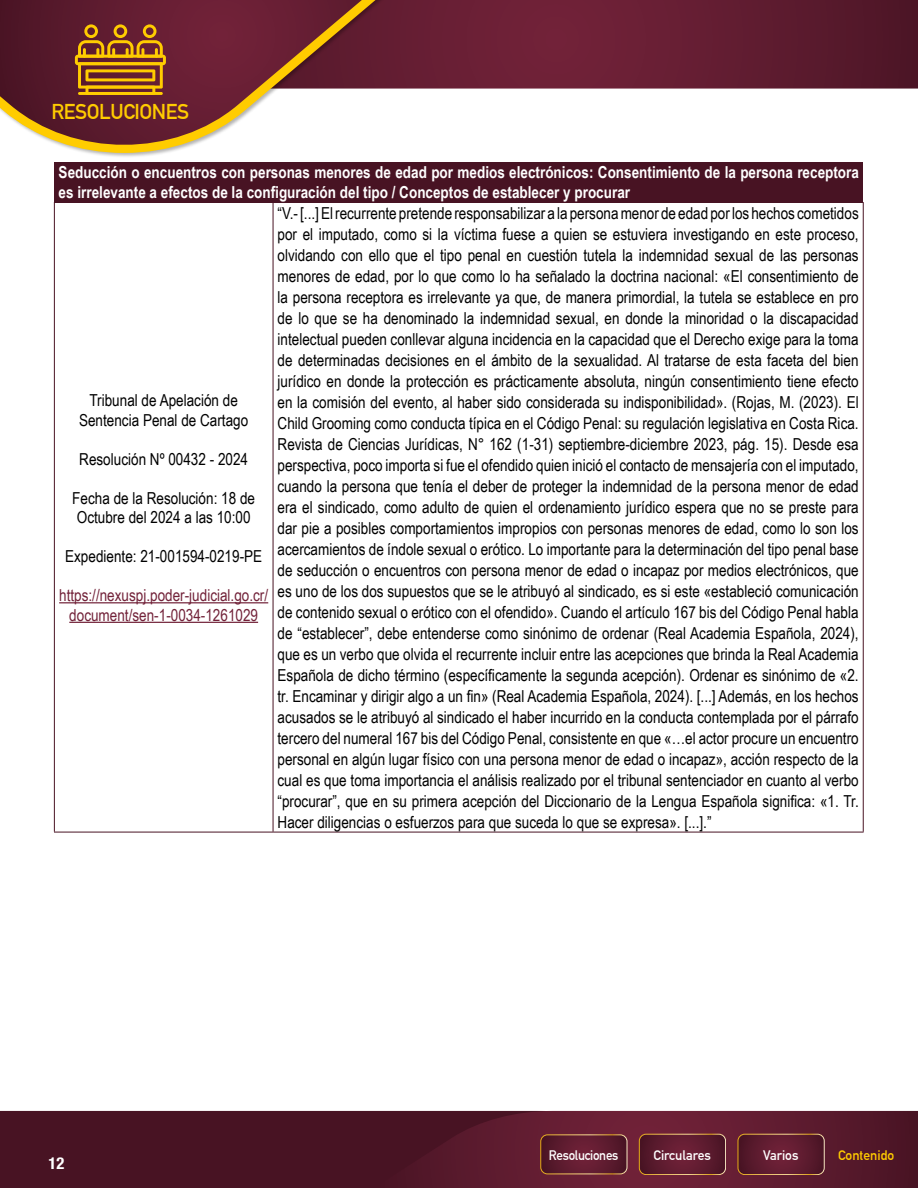
<style>
.page{position:relative;width:918px;height:1188px;background:#fff}
.page>*{position:absolute;margin:0;border:0;box-sizing:border-box;transform-origin:0 0}
.t1{font:700 21px "DIN Alternate";letter-spacing:-.02em;color:#fc0}
.t2{font:16.5px/21px "Arial Narrow";color:#000;text-align:center}
.t3{font:700 16.5px/19.5px "Arial Narrow";color:#fff}
.t4{font:16.5px/19.5px "Arial Narrow";color:#722239;text-align:center}
.t5{font:700 condensed 16.5px "Helvetica Neue";color:#fff}
.t6{font:700 13.5px "DIN Alternate";letter-spacing:-.02em;color:#fff;scale:.96 1}
.t7{font:700 13.5px "DIN Alternate";color:#fff}
.t8{font:700 13.5px "DIN Alternate";color:#fc0}
.t9{font:700 13.5px "DIN Alternate";letter-spacing:-.02em;color:#fff}
</style>
<div class="page">
<div style="left:0;top:1111px;width:374px;height:77px;background:#481323"></div>
<svg style="left:374px;top:1111px;width:544px;height:77px;background:#5d1c2e"></svg>
<div style="left:738px;top:1134px;width:86px;height:41px;border:1px solid #fff;border-radius:7px"></div>
<svg style="left:470px;top:0;width:448px;height:89px;background:#631e32"></svg>
<svg style="left:451px;top:0;width:13px;height:89px"></svg>
<svg style="left:0;top:0;width:451px;height:157px"></svg>
<svg style="left:75px;top:24px;width:91px;height:71px;background:#9b5d1e"></svg>
<hr style="left:78px;top:92px;width:85px;height:3px;background:#fc0">
<div style="left:54px;top:162px;width:809px;height:40px;background:#481323"></div>
<hr style="left:54px;top:202px;width:1px;height:630px;background:#481323">
<hr style="left:273px;top:202px;width:1px;height:630px;background:#481323">
<hr style="left:863px;top:202px;width:1px;height:630px;background:#481323">
<hr style="left:54px;top:832px;width:219px;height:1px;background:#481323">
<hr style="left:273px;top:832px;width:591px;height:1px;background:#481323">
<hr style="left:59px;top:602px;width:209px;height:1px;background:#722239">
<hr style="left:69px;top:622px;width:189px;height:1px;background:#722239">
<p class="t1" style="left:52px;top:95px;width:139px">RESOLUCIONES</p>
<p class="t3" style="left:59px;top:162px;width:802px">Seducción o encuentros con personas menores de edad por medios electrónicos: Consentimiento de la persona receptora es irrelevante a efectos de la configuración del tipo / Conceptos de establecer y procurar</p>
<p class="t2" style="left:79px;top:390px;width:171px;line-height:19.5px">Tribunal de Apelación de<br>Sentencia Penal de Cartago</p>
<p class="t2" style="left:79px;top:448px;width:170px">Resolución Nº 00432 - 2024</p>
<p class="t2" style="left:72px;top:487px;width:184px;line-height:19.5px;text-align:left">Fecha de la Resolución: 18 de<br>Octubre del 2024 a las 10:00</p>
<p class="t2" style="left:65px;top:545px;width:199px">Expediente: 21-001594-0219-PE</p>
<p class="t4" style="left:59px;top:585px;width:211px">https://nexuspj.poder-judicial.go.cr/ document/sen-1-0034-1261029</p>
<p class="t2" style="left:278px;top:202px;width:583px;text-align:justify">“V.- [...] El recurrente pretende responsabilizar a la persona menor de edad por los hechos cometidos por el imputado, como si la víctima fuese a quien se estuviera investigando en este proceso, olvidando con ello que el tipo penal en cuestión tutela la indemnidad sexual de las personas menores de edad, por lo que como lo ha señalado la doctrina nacional: «El consentimiento de la persona receptora es irrelevante ya que, de manera primordial, la tutela se establece en pro de lo que se ha denominado la indemnidad sexual, en donde la minoridad o la discapacidad intelectual pueden conllevar alguna incidencia en la capacidad que el Derecho exige para la toma de determinadas decisiones en el ámbito de la sexualidad. Al tratarse de esta faceta del bien jurídico en donde la protección es prácticamente absoluta, ningún consentimiento tiene efecto en la comisión del evento, al haber sido considerada su indisponibilidad». (Rojas, M. (2023). El Child Grooming como conducta típica en el Código Penal: su regulación legislativa en Costa Rica.<br>Revista de Ciencias Jurídicas, N° 162 (1-31) septiembre-diciembre 2023, pág. 15). Desde esa perspectiva, poco importa si fue el ofendido quien inició el contacto de mensajería con el imputado, cuando la persona que tenía el deber de proteger la indemnidad de la persona menor de edad era el sindicado, como adulto de quien el ordenamiento jurídico espera que no se preste para dar pie a posibles comportamientos impropios con personas menores de edad, como lo son los acercamientos de índole sexual o erótico. Lo importante para la determinación del tipo penal base de seducción o encuentros con persona menor de edad o incapaz por medios electrónicos, que es uno de los dos supuestos que se le atribuyó al sindicado, es si este «estableció comunicación de contenido sexual o erótico con el ofendido». Cuando el artículo 167 bis del Código Penal habla de “establecer”, debe entenderse como sinónimo de ordenar (Real Academia Española, 2024), que es un verbo que olvida el recurrente incluir entre las acepciones que brinda la Real Academia Española de dicho término (específicamente la segunda acepción). Ordenar es sinónimo de «2. tr. Encaminar y dirigir algo a un fin» (Real Academia Española, 2024). [...] Además, en los hechos acusados se le atribuyó al sindicado el haber incurrido en la conducta contemplada por el párrafo tercero del numeral 167 bis del Código Penal, consistente en que «…el actor procure un encuentro personal en algún lugar físico con una persona menor de edad o incapaz», acción respecto de la cual es que toma importancia el análisis realizado por el tribunal sentenciador en cuanto al verbo “procurar”, que en su primera acepción del Diccionario de la Lengua Española significa: «1. Tr.<br>Hacer diligencias o esfuerzos para que suceda lo que se expresa». [...].”</p>
<p class="t5" style="left:49px;top:1149px;width:17px">12</p>
<p class="t6" style="left:549px;top:1145px;width:74px">Resoluciones</p>
<p class="t7" style="left:654px;top:1145px;width:59px">Circulares</p>
<p class="t9" style="left:763px;top:1145px;width:37px">Varios</p>
<p class="t8" style="left:838px;top:1145px;width:58px">Contenido</p>
</div>
